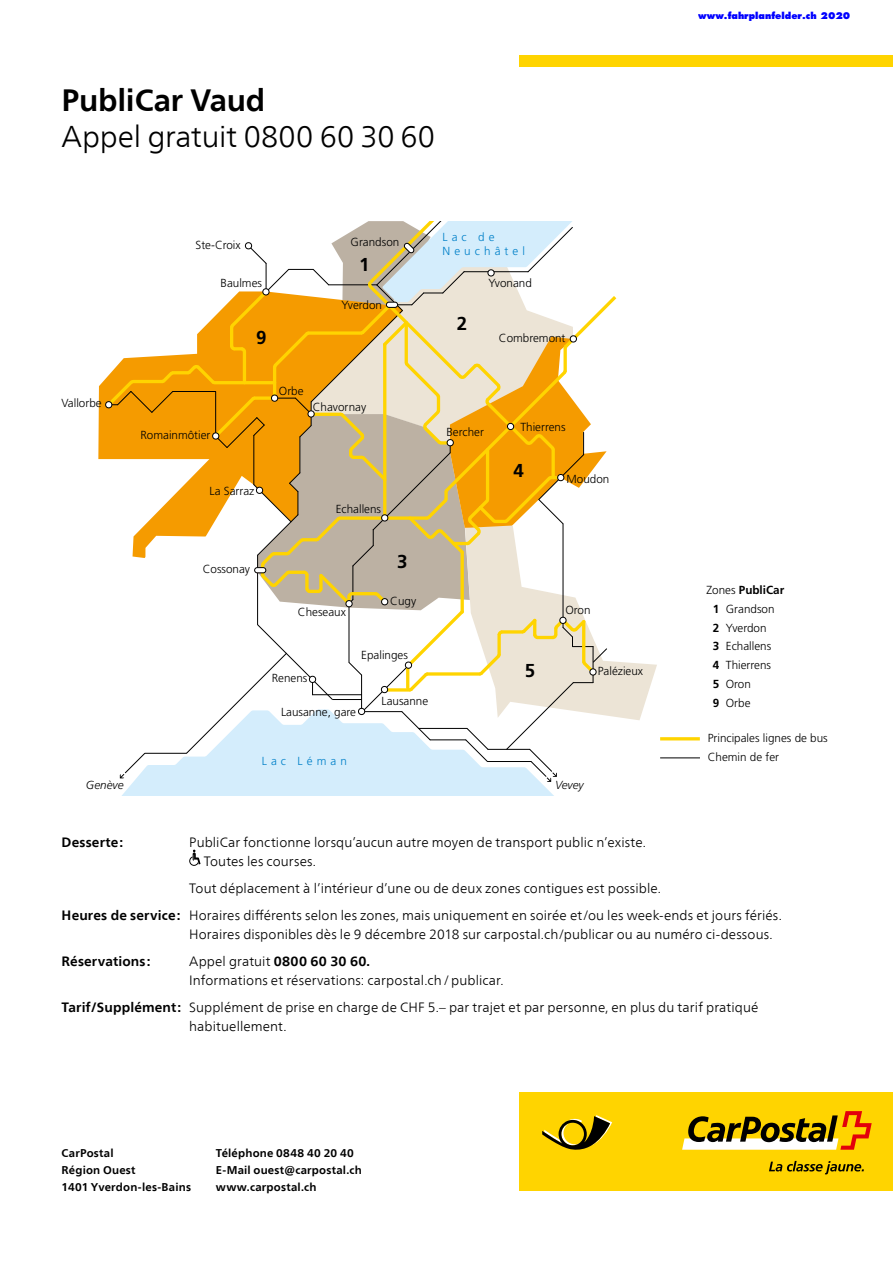
<style>
.page{position:relative;width:893px;height:1263px;background:#fff}
.page>*{position:absolute;margin:0;border:0;box-sizing:border-box;transform-origin:0 0}
.Headline_20{font:700 30.75px "Frutiger Neue LT Com";letter-spacing:-.005em;color:#000}
.Headline_20-2{font:300 30px "Frutiger Neue LT Com";letter-spacing:-.005em;color:#000}
.t1{font:700 18.75px "Frutiger";color:#000}
.t2{font:300 13.5px/18.8px "Frutiger Neue LT Com";letter-spacing:.005em;color:#000}
.t3{font:700 13.5px "Frutiger Neue LT Com";letter-spacing:.01em;color:#000}
.t4{font:300 11.7px/18.8px "Frutiger";color:#000}
.t5{font:300 11.7px/14px "Frutiger";letter-spacing:.35em;color:#0080c8}
.t6{font:italic 300 11.7px "Frutiger";color:#000}
.Absender{font:700 11.25px "Frutiger Neue LT Com";letter-spacing:.02em;color:#000}
.t7{font:800 9px "Futura Std";color:#00f}
.s1{font-weight:700}
</style>
<div class="page">
<div style="left:520px;top:55px;width:373px;height:12px;background:#ffd400"></div>
<svg style="left:189px;top:850px;width:12px;height:16px"></svg>
<div style="left:520px;top:1092px;width:373px;height:99px;background:#ffd400"></div>
<svg style="left:682px;top:1111px;width:190px;height:39px"></svg>
<svg style="left:769px;top:1161px;width:95px;height:13px"></svg>
<svg style="left:542px;top:1115px;width:70px;height:35px"></svg>
<div style="left:122px;top:782px;width:432px;height:14px;background:#d4edfc"></div>
<svg style="left:98px;top:221px;width:602px;height:561px"></svg>
<hr style="left:660px;top:737px;width:40px;height:3px;background:#ffd400">
<hr style="left:660px;top:758px;width:40px;height:1px;background:#000">
<p class="Headline_20" style="left:62px;top:82px;width:205px">PubliCar Vaud</p>
<p class="Headline_20-2" style="left:62px;top:118px;width:375px">Appel gratuit 0800 60 30 60</p>
<p class="t4" style="left:61px;top:393px;width:42px">Vallorbe</p>
<p class="t4" style="left:196px;top:235px;width:47px">Ste-Croix</p>
<p class="t4" style="left:351px;top:233px;width:50px">Grandson</p>
<p class="t5" style="left:442px;top:230px;width:84px">Lac de<br>Neuchâtel</p>
<p class="t1" style="left:359px;top:253px;width:12px">1</p>
<p class="t4" style="left:221px;top:273px;width:43px">Baulmes</p>
<p class="t4" style="left:488px;top:274px;width:45px">Yvonand</p>
<p class="t4" style="left:341px;top:296px;width:42px">Yverdon</p>
<p class="t1" style="left:256px;top:327px;width:12px">9</p>
<p class="t1" style="left:457px;top:312px;width:12px">2</p>
<p class="t4" style="left:499px;top:329px;width:68px">Combremont</p>
<p class="t4" style="left:279px;top:381px;width:26px">Orbe</p>
<p class="t4" style="left:313px;top:397px;width:55px">Chavornay</p>
<p class="t4" style="left:140px;top:425px;width:72px">Romainmôtier</p>
<p class="t4" style="left:446px;top:423px;width:39px">Bercher</p>
<p class="t6" style="left:86px;top:778px;width:39px">Genève</p>
<p class="t4" style="left:210px;top:482px;width:46px">La Sarraz</p>
<p class="t4" style="left:336px;top:500px;width:47px">Echallens</p>
<p class="t4" style="left:203px;top:560px;width:49px">Cossonay</p>
<p class="t4" style="left:298px;top:602px;width:50px">Cheseaux</p>
<p class="t4" style="left:272px;top:669px;width:37px">Renens</p>
<p class="t1" style="left:397px;top:550px;width:12px">3</p>
<p class="t4" style="left:390px;top:592px;width:27px">Cugy</p>
<p class="t4" style="left:361px;top:646px;width:48px">Epalinges</p>
<p class="t4" style="left:382px;top:691px;width:48px">Lausanne</p>
<p class="t4" style="left:281px;top:702px;width:77px">Lausanne, gare</p>
<p class="t5" style="left:262px;top:754px;width:87px">Lac Léman</p>
<p class="t4" style="left:520px;top:417px;width:47px">Thierrens</p>
<p class="t1" style="left:514px;top:460px;width:12px">4</p>
<p class="t4" style="left:567px;top:469px;width:44px">Moudon</p>
<p class="t1" style="left:525px;top:660px;width:12px">5</p>
<p class="t4" style="left:565px;top:600px;width:27px">Oron</p>
<p class="t4" style="left:598px;top:662px;width:47px">Palézieux</p>
<p class="t6" style="left:555px;top:778px;width:30px">Vevey</p>
<p class="t7" style="left:698px;top:10px;width:154px">www.fahrplanfelder.ch 2020</p>
<p class="t4" style="left:713px;top:581px;width:73px;text-indent:-6px">Zones <span class="s1">PubliCar<br>1</span> Grandson<br><span class="s1">2</span> Yverdon<br><span class="s1">3</span> Echallens<br><span class="s1">4</span> Thierrens<br><span class="s1">5</span> Oron<br><span class="s1">9</span> Orbe</p>
<p class="t4" style="left:708px;top:729px;width:122px">Principales lignes de bus<br>Chemin de fer</p>
<p class="t3" style="left:62px;top:834px;width:63px">Desserte:</p>
<p class="t2" style="left:204px;top:833px;width:444px;text-indent:-14px">PubliCar fonctionne lorsqu’aucun autre moyen de transport public n’existe.<br>Toutes les courses.</p>
<p class="t2" style="left:189px;top:879px;width:473px">Tout déplacement à l’intérieur d’une ou de deux zones contigues est possible.</p>
<p class="t2" style="left:189px;top:906px;width:594px;text-indent:-128px"><span class="s1">Heures de service:</span> Horaires différents selon les zones, mais uniquement en soirée et/ou les week-ends et jours fériés.<br>Horaires disponibles dès le 9 décembre 2018 sur carpostal.ch/publicar ou au numéro ci-dessous.</p>
<p class="t3" style="left:62px;top:954px;width:90px">Réservations:</p>
<p class="t2" style="left:189px;top:952px;width:316px">Appel gratuit <span class="s1">0800 60 30 60.<br></span>Informations et réservations: carpostal.ch/publicar.</p>
<p class="t2" style="left:189px;top:998px;width:571px;text-indent:-128px"><span class="s1">Tarif/Supplément:</span> Supplément de prise en charge de CHF 5.– par trajet et par personne, en plus du tarif pratiqué habituellement.</p>
<p class="Absender" style="left:62px;top:1146px;width:53px">CarPostal</p>
<p class="Absender" style="left:62px;top:1163px;width:75px">Région Ouest</p>
<p class="Absender" style="left:62px;top:1180px;width:131px">1401 Yverdon-les-Bains</p>
<p class="Absender" style="left:216px;top:1146px;width:140px">Téléphone 0848 40 20 40</p>
<p class="Absender" style="left:216px;top:1163px;width:148px">E-Mail ouest@carpostal.ch</p>
<p class="Absender" style="left:216px;top:1180px;width:102px">www.carpostal.ch</p>
</div>
